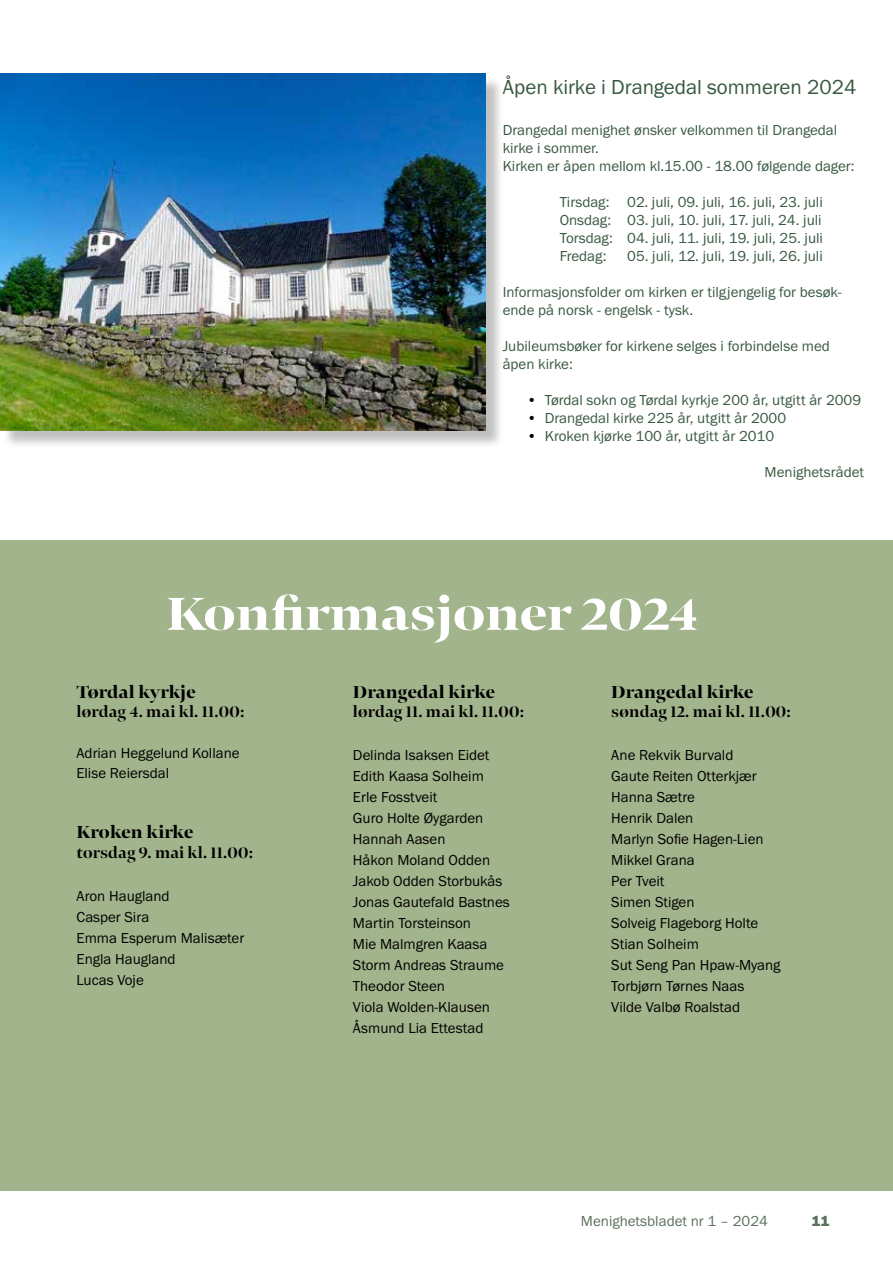
<style>
.page{position:relative;width:893px;height:1263px;background:#fff}
.page>*{position:absolute;margin:0;border:0;box-sizing:border-box;transform-origin:0 0}
.t1{font:800 48px "Bennet Banner";color:#fff;scale:1.1 1}
.t2{font:21px "Franklin Gothic URW Boo";color:#375840}
.t3{font:800 18px "Bennet Banner";letter-spacing:.015em;color:#000}
.t4{font:700 16.5px "Bennet Banner";letter-spacing:.015em;color:#000}
.t5{font:15px/21px "Franklin Gothic URW Boo";color:#000}
.t6{font:15px/18px "Franklin Gothic URW Boo";color:#375840}
.t7{font:15px "Franklin Gothic URW Boo";color:#5a715b}
.t8{font:15px "Franklin Gothic URW Hea";color:#5a715b}
.s1{color:#000}
</style>
<div class="page">
<div style="left:0;top:540px;width:893px;height:651px;background:#a2b48b"></div>
<div style="left:2px;top:76px;width:502px;height:373px;background:#000;opacity:.25"></div>
<img style="left:0;top:74px;width:485px;height:356px">
<h2 class="t2" style="left:503px;top:74px;width:355px">Åpen kirke i Drangedal sommeren 2024</h2>
<p class="t6" style="left:503px;top:120px;width:353px">Drangedal menighet ønsker velkommen til Drangedal kirke i sommer.<br>Kirken er åpen mellom kl.15.00 - 18.00 følgende dager:</p>
<p class="t6" style="left:560px;top:192px;width:265px;text-align:justify">Tirsdag: 02. juli, 09. juli, 16. juli, 23. juli Onsdag: 03. juli, 10. juli, 17. juli, 24. juli Torsdag: 04. juli, 11. juli, 19. juli, 25. juli Fredag:</p>
<p class="t6" style="left:627px;top:246px;width:197px">05. juli, 12. juli, 19. juli, 26. juli</p>
<p class="t6" style="left:503px;top:282px;width:340px">Informasjonsfolder om kirken er tilgjengelig for besøk&shy;ende på norsk - engelsk - tysk.</p>
<p class="t6" style="left:503px;top:336px;width:329px">Jubileumsbøker for kirkene selges i forbindelse med åpen kirke:</p>
<p class="t6" style="left:527px;top:390px;width:336px"><span class="s1">•</span> Tørdal sokn og Tørdal kyrkje 200 år, utgitt år 2009</p>
<p class="t6" style="left:527px;top:408px;width:261px"><span class="s1">•</span> Drangedal kirke 225 år, utgitt år 2000</p>
<p class="t6" style="left:527px;top:426px;width:249px"><span class="s1">•</span> Kroken kjørke 100 år, utgitt år 2010</p>
<p class="t6" style="left:765px;top:462px;width:101px">Menighetsrådet</p>
<h1 class="t1" style="left:166px;top:582px;width:486px">Konfirmasjoner 2024</h1>
<p class="t3" style="left:77px;top:680px;width:121px">Tørdal kyrkje</p>
<p class="t4" style="left:77px;top:701px;width:169px">lørdag 4. mai kl. 11.00:</p>
<p class="t5" style="left:77px;top:743px;width:165px;line-height:19.5px">Adrian Heggelund Kollane<br>Elise Reiersdal</p>
<p class="t3" style="left:77px;top:820px;width:118px">Kroken kirke</p>
<p class="t4" style="left:77px;top:842px;width:178px">torsdag 9. mai kl. 11.00:</p>
<p class="t5" style="left:77px;top:885px;width:169px">Aron Haugland<br>Casper Sira<br>Emma Esperum Malisæter<br>Engla Haugland<br>Lucas Voje</p>
<p class="t3" style="left:353px;top:680px;width:144px">Drangedal kirke</p>
<p class="t4" style="left:353px;top:701px;width:173px">lørdag 11. mai kl. 11.00:</p>
<p class="t5" style="left:353px;top:744px;width:158px">Delinda Isaksen Eidet<br>Edith Kaasa Solheim<br>Erle Fosstveit<br>Guro Holte Øygarden<br>Hannah Aasen<br>Håkon Moland Odden<br>Jakob Odden Storbukås<br>Jonas Gautefald Bastnes<br>Martin Torsteinson<br>Mie Malmgren Kaasa<br>Storm Andreas Straume<br>Theodor Steen<br>Viola Wolden-Klausen<br>Åsmund Lia Ettestad</p>
<p class="t3" style="left:611px;top:680px;width:144px">Drangedal kirke</p>
<p class="t4" style="left:611px;top:701px;width:181px">søndag 12. mai kl. 11.00:</p>
<p class="t5" style="left:611px;top:744px;width:171px">Ane Rekvik Burvald<br>Gaute Reiten Otterkjær<br>Hanna Sætre<br>Henrik Dalen<br>Marlyn Sofie Hagen-Lien<br>Mikkel Grana<br>Per Tveit<br>Simen Stigen<br>Solveig Flageborg Holte<br>Stian Solheim<br>Sut Seng Pan Hpaw-Myang<br>Torbjørn Tørnes Naas<br>Vilde Valbø Roalstad</p>
<p class="t7" style="left:581px;top:1212px;width:189px">Menighetsbladet nr 1 – 2024</p>
<p class="t8" style="left:812px;top:1212px;width:19px">11</p>
</div>
